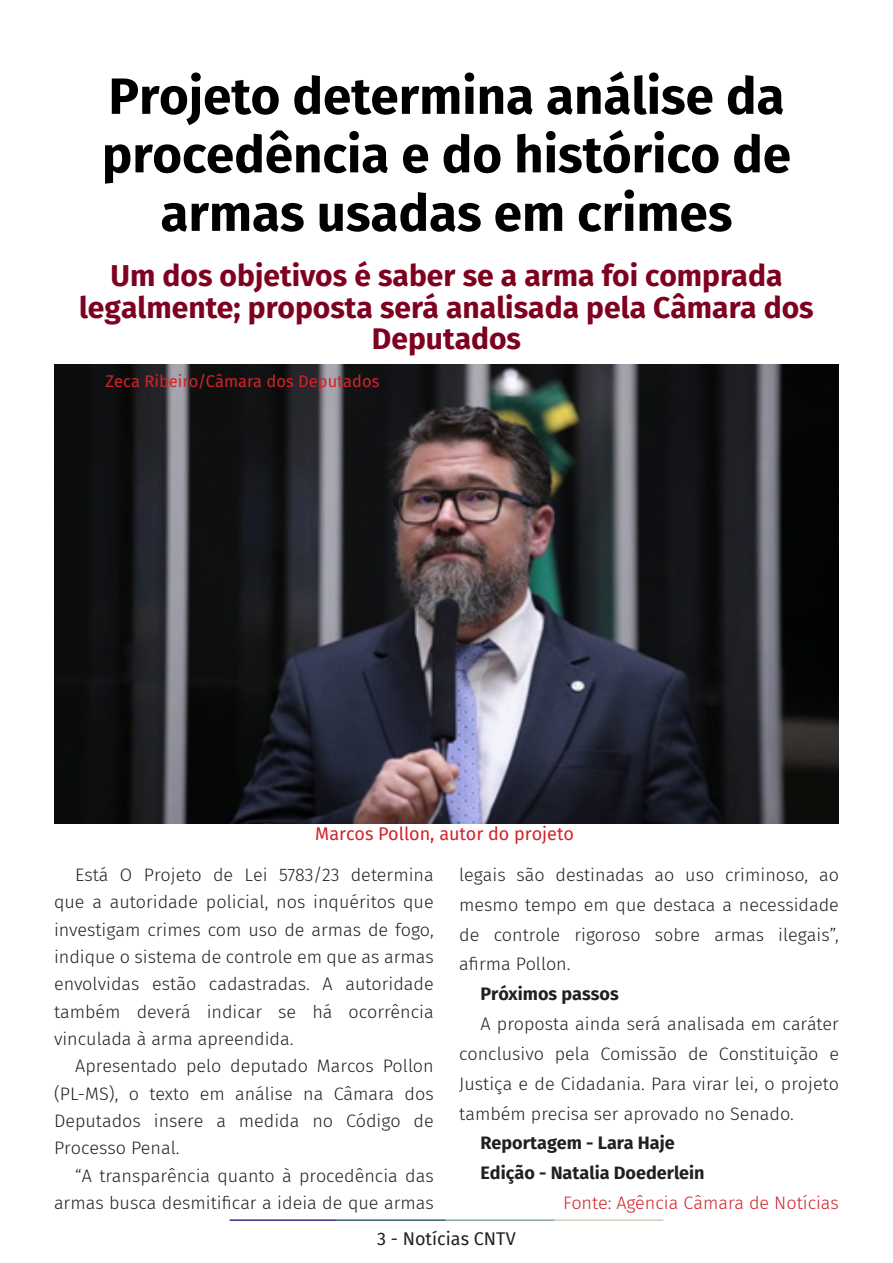
<style>
.page{position:relative;width:893px;height:1263px;background:#fff}
.page>*{position:absolute;margin:0;border:0;box-sizing:border-box;transform-origin:0 0}
.t1{font:700 51px/58.5px "Fira Sans";color:#000001;text-align:center}
.t2{font:700 30px/31.5px "Fira Sans";color:#7e0220;text-align:center}
.t3{font:300 18px/27.3px "Fira Sans";color:#231f20;text-align:justify}
.t4{font:700 18px "Fira Sans";color:#231f20}
.t5{font:300 18px "Fira Sans";color:#d1232a}
.t6{font:18px "Fira Sans";color:#d1232a}
.t7{font:18px "Fira Sans";color:#231f20}
.t8{font:16.5px "Fira Sans";color:#d1232a}
</style>
<div class="page">
<hr style="left:230px;top:1219px;width:107px;height:2px;background:#2f3088">
<hr style="left:337px;top:1219px;width:109px;height:2px;background:#3a5f6d">
<hr style="left:446px;top:1219px;width:109px;height:2px;background:#87a59a">
<hr style="left:555px;top:1219px;width:108px;height:2px;background:#c6d5b7">
<img style="left:54px;top:365px;width:785px;height:459px">
<p class="t1" style="left:102px;top:63px;width:691px">Projeto determina análise da procedência e do histórico de armas usadas em crimes</p>
<p class="t2" style="left:79px;top:258px;width:736px">Um dos objetivos é saber se a arma foi comprada legalmente; proposta será analisada pela Câmara dos<br>Deputados</p>
<p class="t8" style="left:106px;top:368px;width:275px">Zeca Ribeiro/Câmara dos Deputados</p>
<p class="t6" style="left:315px;top:820px;width:260px">Marcos Pollon, autor do projeto</p>
<p class="t3" style="left:54px;top:861px;width:381px;text-indent:21px">Está O Projeto de Lei 5783/23 determina que a autoridade policial, nos inquéritos que investigam crimes com uso de armas de fogo, indique o sistema de controle em que as armas envolvidas estão cadastradas. A autoridade também deverá indicar se há ocorrência vinculada à arma apreendida.</p>
<p class="t3" style="left:54px;top:1052px;width:381px;text-indent:21px">Apresentado pelo deputado Marcos Pollon (PL-MS), o texto em análise na Câmara dos Deputados insere a medida no Código de Processo Penal.</p>
<p class="t3" style="left:54px;top:1161px;width:381px;text-align:right">“A transparência quanto à procedência das armas busca desmitificar a ideia de que armas</p>
<p class="t3" style="left:459px;top:860px;width:381px;line-height:29.8px">legais são destinadas ao uso criminoso, ao mesmo tempo em que destaca a necessidade de controle rigoroso sobre armas ilegais”, afirma Pollon.</p>
<p class="t4" style="left:480px;top:979px;width:140px">Próximos passos</p>
<p class="t3" style="left:459px;top:1009px;width:381px;line-height:29.8px;text-indent:21px">A proposta ainda será analisada em caráter conclusivo pela Comissão de Constituição e Justiça e de Cidadania. Para virar lei, o projeto também precisa ser aprovado no Senado.</p>
<p class="t4" style="left:480px;top:1128px;width:196px">Reportagem - Lara Haje</p>
<p class="t4" style="left:480px;top:1158px;width:226px">Edição - Natalia Doederlein</p>
<p class="t5" style="left:563px;top:1190px;width:277px">Fonte: Agência Câmara de Notícias</p>
<p class="t7" style="left:377px;top:1225px;width:140px">3 - Notícias CNTV</p>
</div>
